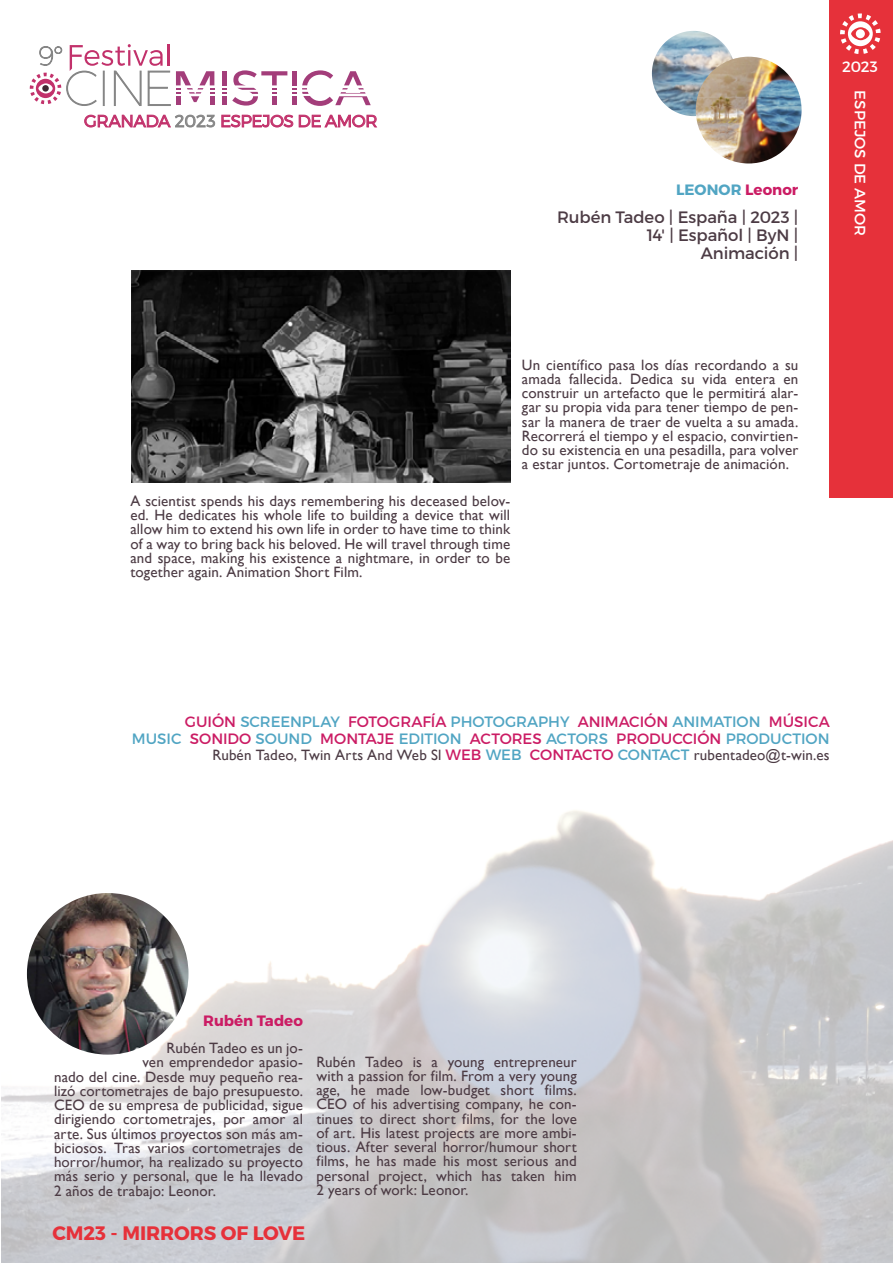
<style>
.page{position:relative;width:893px;height:1263px;background:#fff}
.page>*{position:absolute;margin:0;border:0;box-sizing:border-box;transform-origin:0 0}
.t1{font:700 19.5px "Montserrat";letter-spacing:-.01em;color:#e6313a}
.t2{font:300 16.8px "Montserrat";letter-spacing:-.02em;color:#c2316b}
.t3{font:16.5px/18px "Montserrat";letter-spacing:-.005em;color:#4c3b44;text-align:right}
.t4{font:15px/14.2px "Gill Sans";letter-spacing:.01em;color:#4c3b44;text-align:justify}
.t5{font:15px/16.5px "Montserrat";letter-spacing:-.005em;color:#51a5c3;text-align:right}
.t6{font:15px "Montserrat";color:#fff}
.t7{font:700 15px "Montserrat";letter-spacing:.005em;color:#51a5c3}
.t8{font:700 15px "Montserrat";color:#cb1c64}
.s1{color:#868686}
.s2{color:#cb1c64}
.s3{font-family:"Montserrat";color:#cb1c64}
.s4{font-family:"Montserrat";color:#51a5c3}
</style>
<div class="page">
<img style="left:1px;top:810px;width:892px;height:453px">
<div style="left:829px;top:0;width:64px;height:497px;background:#e6313a"></div>
<img style="left:652px;top:31px;width:80px;height:85px">
<img style="left:696px;top:57px;width:106px;height:106px">
<svg style="left:840px;top:13px;width:41px;height:41px"></svg>
<div style="left:856px;top:29px;width:9px;height:9px;background:#fff;border-radius:50%"></div>
<svg style="left:222px;top:88px;width:4px;height:17px"></svg>
<hr style="left:222px;top:71px;width:4px;height:14px;background:#a33d7a">
<svg style="left:232px;top:70px;width:139px;height:36px"></svg>
<svg style="left:222px;top:115px;width:71px;height:12px"></svg>
<svg style="left:299px;top:115px;width:78px;height:12px"></svg>
<svg style="left:30px;top:44px;width:184px;height:62px"></svg>
<svg style="left:84px;top:115px;width:131px;height:12px"></svg>
<img style="left:27px;top:893px;width:162px;height:161px;border-radius:81px">
<img style="left:132px;top:270px;width:378px;height:213px">
<p class="t2" style="left:84px;top:111px;width:295px">GRANADA <span class="s1">2023</span> ESPEJOS DE AMOR</p>
<p class="t7" style="left:676px;top:181px;width:124px">LEONOR <span class="s2">Leonor</span></p>
<p class="t3" style="left:557px;top:208px;width:243px">Rubén Tadeo | España | 2023 |<br>14' | Español | ByN |<br>Animación |</p>
<p class="t4" style="left:130px;top:493px;width:381px">A scientist spends his days remembering his deceased belov&shy;ed. He dedicates his whole life to building a device that will allow him to extend his own life in order to have time to think of a way to bring back his beloved. He will travel through time and space, making his existence a nightmare, in order to be together again. Animation Short Film.</p>
<p class="t4" style="left:522px;top:357px;width:278px">Un científico pasa los días recordando a su amada fallecida. Dedica su vida entera en construir un artefacto que le permitirá alar&shy;gar su propia vida para tener tiempo de pen&shy;sar la manera de traer de vuelta a su amada.<br>Recorrerá el tiempo y el espacio, convirtien&shy;do su existencia en una pesadilla, para volver a estar juntos. Cortometraje de animación.</p>
<p class="t6" style="left:842px;top:58px;width:37px">2023</p>
<p class="t6" style="left:869px;top:90px;width:147px;rotate:90deg">ESPEJOS DE AMOR</p>
<p class="t5" style="left:132px;top:713px;width:699px"><span class="s2">GUIÓN</span> SCREENPLAY <span class="s2">FOTOGRAFÍA</span> PHOTOGRAPHY <span class="s2">ANIMACIÓN</span> ANIMATION <span class="s2">MÚSICA<br></span>MUSIC <span class="s2">SONIDO</span> SOUND <span class="s2">MONTAJE</span> EDITION <span class="s2">ACTORES</span> ACTORS <span class="s2">PRODUCCIÓN</span> PRODUCTION</p>
<p class="t4" style="left:212px;top:748px;width:619px">Rubén Tadeo, Twin Arts And Web Sl <span class="s3">WEB</span> <span class="s4">WEB</span> <span class="s3">CONTACTO</span> <span class="s4">CONTACT</span> rubentadeo@t-win.es</p>
<p class="t8" style="left:203px;top:1011px;width:101px">Rubén Tadeo</p>
<p class="t4" style="left:166px;top:1041px;width:138px">Rubén Tadeo es un jo-</p>
<p class="t4" style="left:142px;top:1055px;width:162px">ven emprendedor apasio-</p>
<p class="t4" style="left:54px;top:1069px;width:251px">nado del cine. Desde muy pequeño rea-</p>
<p class="t4" style="left:54px;top:1083px;width:251px">lizó cortometrajes de bajo presupuesto.</p>
<p class="t4" style="left:54px;top:1098px;width:251px">CEO de su empresa de publicidad, sigue</p>
<p class="t4" style="left:54px;top:1112px;width:250px">dirigiendo cortometrajes, por amor al</p>
<p class="t4" style="left:54px;top:1126px;width:251px">arte. Sus últimos proyectos son más am-</p>
<p class="t4" style="left:54px;top:1140px;width:251px">biciosos. Tras varios cortometrajes de</p>
<p class="t4" style="left:54px;top:1155px;width:251px">horror/humor, ha realizado su proyecto</p>
<p class="t4" style="left:54px;top:1169px;width:251px">más serio y personal, que le ha llevado</p>
<p class="t4" style="left:54px;top:1183px;width:163px">2 años de trabajo: Leonor.</p>
<h1 class="t1" style="left:52px;top:1221px;width:254px">CM23 - MIRRORS OF LOVE</h1>
<p class="t4" style="left:316px;top:1054px;width:262px">Rubén Tadeo is a young entrepreneur with a passion for film. From a very young age, he made low-budget short films.<br>CEO of his advertising company, he con&shy;tinues to direct short films, for the love of art. His latest projects are more ambi&shy;tious. After several horror/humour short films, he has made his most serious and personal project, which has taken him 2 years of work: Leonor.</p>
</div>
